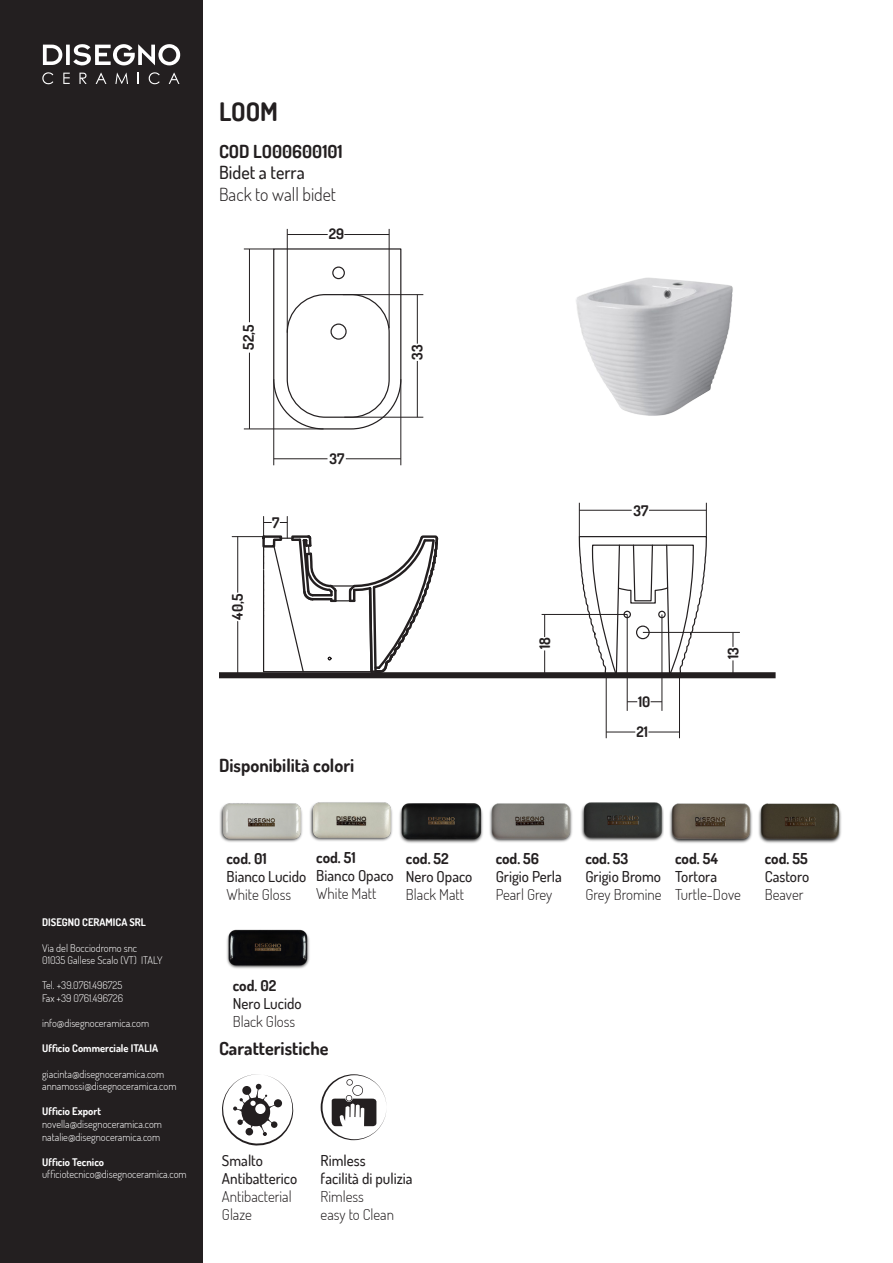
<style>
.page{position:relative;width:893px;height:1263px;background:#fff}
.page>*{position:absolute;margin:0;border:0;box-sizing:border-box;transform-origin:0 0}
.t1{font:700 25.5px "Dosis";color:#231f20}
.t2{font:700 18px "Dosis";color:#231f20}
.t3{font:300 18px "Dosis";color:#231f20}
.t4{font:500 18px "Dosis";color:#231f20}
.t5{font:500 15px/18px "Dosis";color:#231f20}
.t6{font:300 15px "Dosis";color:#231f20}
.t7{font:700 15px "Dosis";color:#231f20}
.t8{font:700 14.55px "Dosis";color:#231f20}
.t9{font:300 10.5px "Dosis";color:#fff}
.t10{font:700 10.5px "Dosis";color:#fff}
.s1{font-weight:300}
</style>
<div class="page">
<div style="left:0;top:0;width:202px;height:1263px;background:#231f20"></div>
<svg style="left:42px;top:72px;width:11px;height:12px"></svg>
<svg style="left:149px;top:72px;width:11px;height:12px"></svg>
<svg style="left:43px;top:44px;width:137px;height:22px"></svg>
<svg style="left:115px;top:73px;width:13px;height:11px"></svg>
<svg style="left:79px;top:73px;width:8px;height:11px"></svg>
<svg style="left:63px;top:73px;width:7px;height:11px"></svg>
<svg style="left:169px;top:73px;width:10px;height:11px"></svg>
<svg style="left:96px;top:73px;width:10px;height:11px"></svg>
<img style="left:576px;top:277px;width:157px;height:258px">
<img style="left:219px;top:803px;width:84px;height:39px">
<img style="left:581px;top:802px;width:82px;height:40px">
<img style="left:309px;top:802px;width:84px;height:39px">
<img style="left:399px;top:803px;width:84px;height:40px">
<img style="left:489px;top:803px;width:83px;height:39px">
<img style="left:758px;top:803px;width:84px;height:40px">
<img style="left:669px;top:803px;width:83px;height:40px">
<svg style="left:222px;top:1074px;width:72px;height:72px"></svg>
<svg style="left:321px;top:1074px;width:66px;height:66px"></svg>
<img style="left:226px;top:929px;width:84px;height:40px">
<svg style="left:578px;top:535px;width:130px;height:137px"></svg>
<svg style="left:273px;top:248px;width:129px;height:182px"></svg>
<div style="left:287px;top:294px;width:103px;height:124px;border:1px solid #231f20;border-radius:38px"></div>
<div style="left:330px;top:323px;width:17px;height:17px;border:1px solid #231f20;border-radius:50%"></div>
<div style="left:332px;top:266px;width:13px;height:13px;border:1px solid #231f20;border-radius:50%"></div>
<hr style="left:542px;top:614px;width:85px;height:1px;background:#231f20">
<svg style="left:544px;top:650px;width:1px;height:22px"></svg>
<svg style="left:544px;top:615px;width:1px;height:22px"></svg>
<hr style="left:606px;top:675px;width:1px;height:63px;background:#231f20">
<hr style="left:679px;top:675px;width:1px;height:63px;background:#231f20">
<hr style="left:643px;top:632px;width:97px;height:1px;background:#231f20">
<hr style="left:662px;top:614px;width:1px;height:97px;background:#231f20">
<hr style="left:627px;top:614px;width:1px;height:97px;background:#231f20">
<hr style="left:579px;top:503px;width:1px;height:34px;background:#231f20">
<hr style="left:706px;top:503px;width:1px;height:34px;background:#231f20">
<hr style="left:648px;top:732px;width:31px;height:1px;background:#231f20">
<svg style="left:606px;top:732px;width:29px;height:1px"></svg>
<svg style="left:733px;top:660px;width:1px;height:12px"></svg>
<svg style="left:733px;top:632px;width:1px;height:15px"></svg>
<hr style="left:649px;top:510px;width:57px;height:1px;background:#231f20">
<hr style="left:579px;top:510px;width:53px;height:1px;background:#231f20">
<hr style="left:244px;top:249px;width:30px;height:1px;background:#231f20">
<hr style="left:244px;top:429px;width:79px;height:1px;background:#231f20">
<hr style="left:249px;top:353px;width:1px;height:76px;background:#231f20">
<hr style="left:249px;top:249px;width:1px;height:73px;background:#231f20">
<hr style="left:273px;top:379px;width:1px;height:86px;background:#231f20">
<hr style="left:401px;top:379px;width:1px;height:86px;background:#231f20">
<hr style="left:346px;top:458px;width:55px;height:1px;background:#231f20">
<hr style="left:274px;top:458px;width:53px;height:1px;background:#231f20">
<hr style="left:343px;top:294px;width:80px;height:1px;background:#231f20">
<hr style="left:344px;top:417px;width:79px;height:1px;background:#231f20">
<hr style="left:417px;top:361px;width:1px;height:56px;background:#231f20">
<hr style="left:417px;top:295px;width:1px;height:49px;background:#231f20">
<hr style="left:389px;top:229px;width:1px;height:99px;background:#231f20">
<hr style="left:287px;top:229px;width:1px;height:104px;background:#231f20">
<hr style="left:344px;top:234px;width:45px;height:1px;background:#231f20">
<hr style="left:287px;top:234px;width:41px;height:1px;background:#231f20">
<hr style="left:232px;top:536px;width:32px;height:1px;background:#231f20">
<hr style="left:237px;top:621px;width:1px;height:56px;background:#231f20">
<hr style="left:237px;top:537px;width:1px;height:55px;background:#231f20">
<svg style="left:261px;top:516px;width:178px;height:156px"></svg>
<div style="left:219px;top:672px;width:557px;height:6px;background:#231f20"></div>
<p class="t1" style="left:219px;top:95px;width:61px">LOOM</p>
<p class="t2" style="left:219px;top:140px;width:125px">COD LO00600101</p>
<p class="t4" style="left:219px;top:161px;width:87px">Bidet a terra</p>
<p class="t3" style="left:219px;top:182px;width:119px">Back to wall bidet</p>
<p class="t8" style="left:239px;top:350px;width:27px;rotate:-90deg">52,5</p>
<p class="t8" style="left:329px;top:224px;width:17px">29</p>
<p class="t8" style="left:408px;top:360px;width:17px;rotate:-90deg">33</p>
<p class="t10" style="left:42px;top:916px;width:105px">DISEGNO CERAMICA SRL</p>
<p class="t9" style="left:42px;top:941px;width:96px">Via del Bocciodromo snc</p>
<p class="t9" style="left:42px;top:953px;width:122px">01035 Gallese Scalo (VT) ITALY</p>
<p class="t9" style="left:42px;top:978px;width:82px">Tel. +39.0761.496725</p>
<p class="t9" style="left:42px;top:991px;width:83px">Fax +39 0761.496726</p>
<p class="t9" style="left:42px;top:1016px;width:108px">info@disegnoceramica.com</p>
<p class="t10" style="left:42px;top:1042px;width:117px">Ufficio Commerciale ITALIA</p>
<p class="t9" style="left:42px;top:1067px;width:124px">giacinta@disegnoceramica.com</p>
<p class="t9" style="left:42px;top:1079px;width:136px">annamossi@disegnoceramica.com</p>
<p class="t10" style="left:42px;top:1105px;width:60px">Ufficio Export</p>
<p class="t9" style="left:42px;top:1117px;width:121px">novella@disegnoceramica.com</p>
<p class="t9" style="left:42px;top:1130px;width:120px">natalie@disegnoceramica.com</p>
<p class="t10" style="left:42px;top:1155px;width:63px">Ufficio Tecnico</p>
<p class="t9" style="left:42px;top:1167px;width:146px">ufficiotecnico@disegnoceramica.com</p>
<p class="t8" style="left:228px;top:620px;width:27px;rotate:-90deg">40,5</p>
<p class="t8" style="left:272px;top:513px;width:9px">7</p>
<p class="t8" style="left:330px;top:449px;width:16px">37</p>
<p class="t2" style="left:219px;top:754px;width:137px">Disponibilità colori</p>
<p class="t8" style="left:535px;top:649px;width:13px;rotate:-90deg">18</p>
<p class="t8" style="left:633px;top:501px;width:16px">37</p>
<p class="t8" style="left:638px;top:692px;width:14px">10</p>
<p class="t8" style="left:637px;top:722px;width:13px">21</p>
<p class="t8" style="left:724px;top:659px;width:13px;rotate:-90deg">13</p>
<p class="t7" style="left:226px;top:848px;width:42px">cod. 01</p>
<p class="t5" style="left:226px;top:867px;width:81px">Bianco Lucido</p>
<p class="t6" style="left:226px;top:884px;width:66px">White Gloss</p>
<p class="t7" style="left:316px;top:848px;width:41px">cod. 51</p>
<p class="t5" style="left:316px;top:866px;width:79px">Bianco Opaco<br><span class="s1">White Matt</span></p>
<p class="t7" style="left:406px;top:848px;width:44px">cod. 52</p>
<p class="t5" style="left:406px;top:867px;width:68px">Nero Opaco</p>
<p class="t6" style="left:406px;top:884px;width:60px">Black Matt</p>
<p class="t7" style="left:496px;top:848px;width:45px">cod. 56</p>
<p class="t5" style="left:496px;top:867px;width:68px">Grigio Perla</p>
<p class="t6" style="left:496px;top:884px;width:58px">Pearl Grey</p>
<p class="t7" style="left:585px;top:848px;width:45px">cod. 53</p>
<p class="t5" style="left:585px;top:867px;width:77px">Grigio Bromo</p>
<p class="t6" style="left:585px;top:884px;width:78px">Grey Bromine</p>
<p class="t7" style="left:675px;top:848px;width:44px">cod. 54</p>
<p class="t5" style="left:675px;top:867px;width:43px">Tortora</p>
<p class="t6" style="left:675px;top:884px;width:67px">Turtle-Dove</p>
<p class="t7" style="left:765px;top:848px;width:44px">cod. 55</p>
<p class="t5" style="left:765px;top:867px;width:46px">Castoro</p>
<p class="t6" style="left:765px;top:884px;width:40px">Beaver</p>
<p class="t7" style="left:233px;top:975px;width:45px">cod. 02</p>
<p class="t5" style="left:233px;top:994px;width:70px">Nero Lucido</p>
<p class="t6" style="left:233px;top:1011px;width:64px">Black Gloss</p>
<p class="t2" style="left:219px;top:1037px;width:111px">Caratteristiche</p>
<p class="t5" style="left:222px;top:1151px;width:43px">Smalto</p>
<p class="t5" style="left:222px;top:1169px;width:77px">Antibatterico</p>
<p class="t6" style="left:222px;top:1186px;width:71px">Antibacterial</p>
<p class="t6" style="left:222px;top:1204px;width:31px">Glaze</p>
<p class="t5" style="left:321px;top:1151px;width:46px">Rimless</p>
<p class="t5" style="left:321px;top:1169px;width:93px">facilità di pulizia</p>
<p class="t6" style="left:321px;top:1186px;width:45px">Rimless</p>
<p class="t6" style="left:321px;top:1204px;width:75px">easy to Clean</p>
</div>
